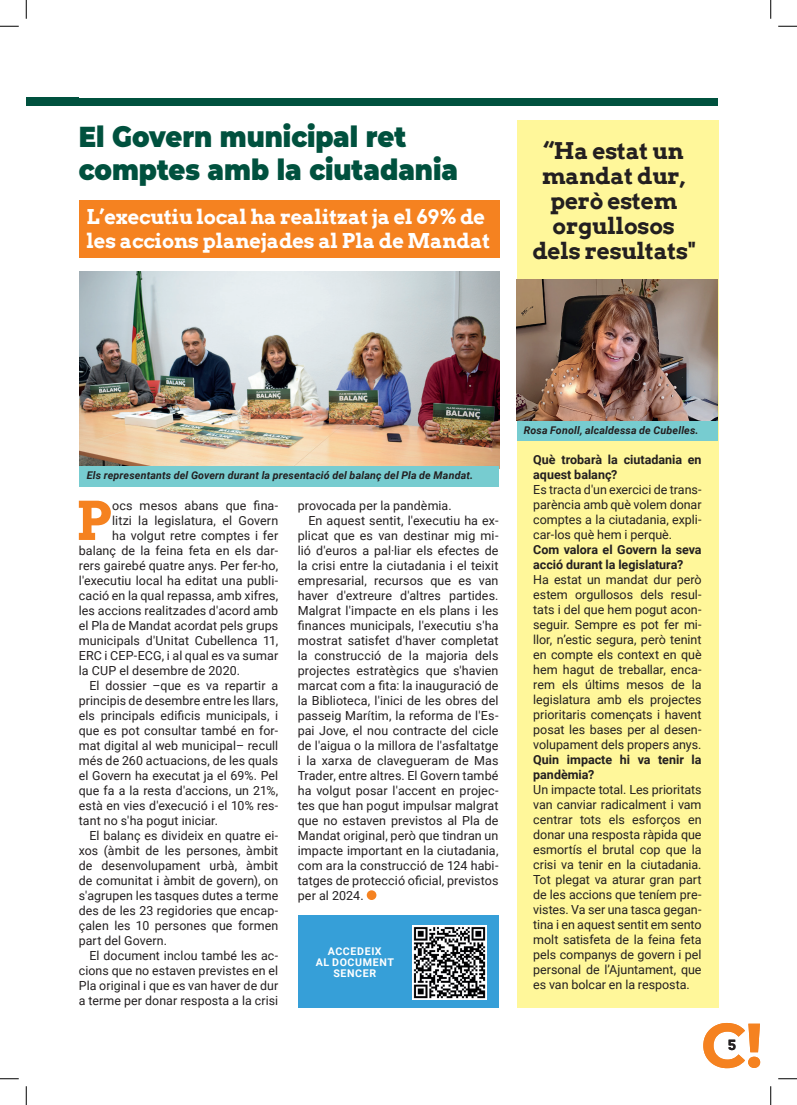
<style>
.page{position:relative;width:797px;height:1105px;background:#fff}
.page>*{position:absolute;margin:0;border:0;box-sizing:border-box;transform-origin:0 0}
.t1{font:700 53px "Arvo";color:#f58220}
.t2{font:900 28.75px/32.5px "Montserrat";color:#00513e;scale:.9 1}
.t3{font:700 22.5px/25px "Arvo";letter-spacing:-.01em;color:#231f20;text-align:center}
.t4{font:700 20px/24px "Arvo";letter-spacing:-.01em;color:#fff}
.t5{font:700 13.75px "Arvo";color:#231f20}
.t6{font:12.5px/15px "Roboto";letter-spacing:.005em;color:#231f20;text-align:justify}
.t7{font:700 12.5px/15px "Roboto";color:#231f20}
.t8{font:italic 700 10.62px "Roboto";letter-spacing:.015em;color:#231f20}
.t9{font:700 10.62px/11.2px "Roboto";letter-spacing:.06em;color:#fff;text-align:center}
</style>
<div class="page">
<div style="left:517px;top:120px;width:201px;height:887px;background:#fff79a"></div>
<svg style="left:703px;top:1023px;width:57px;height:45px"></svg>
<div style="left:26px;top:97px;width:53px;height:8px;background:#00513e"></div>
<div style="left:26px;top:98px;width:691px;height:7px;background:#00513e"></div>
<div style="left:79px;top:200px;width:421px;height:57px;background:#f58220"></div>
<img style="left:80px;top:272px;width:419px;height:194px">
<img style="left:516px;top:280px;width:201px;height:141px">
<div style="left:80px;top:466px;width:419px;height:20px;background:#77ccd0"></div>
<div style="left:516px;top:421px;width:201px;height:19px;background:#77ccd0"></div>
<div style="left:367px;top:890px;width:9px;height:10px;background:#f58220;border-radius:50%"></div>
<div style="left:298px;top:916px;width:201px;height:92px;background:#369fd8"></div>
<img style="left:412px;top:925px;width:74px;height:74px">
<svg style="left:0;top:25px;width:19px;height:2px"></svg>
<svg style="left:778px;top:25px;width:19px;height:2px"></svg>
<svg style="left:0;top:1078px;width:19px;height:1px"></svg>
<svg style="left:778px;top:1078px;width:19px;height:1px"></svg>
<svg style="left:25px;top:0;width:2px;height:19px"></svg>
<svg style="left:25px;top:1086px;width:2px;height:19px"></svg>
<svg style="left:770px;top:0;width:1px;height:19px"></svg>
<svg style="left:770px;top:1086px;width:1px;height:19px"></svg>
<h2 class="t2" style="left:79px;top:119px;width:423px">El Govern municipal ret comptes amb la ciutadania</h2>
<h3 class="t4" style="left:86px;top:205px;width:405px">L’executiu local ha realitzat ja el 69% de les accions planejades al Pla de Mandat</h3>
<h3 class="t3" style="left:532px;top:139px;width:164px">“Ha estat un mandat dur, però estem orgullosos dels resultats"</h3>
<p class="t8" style="left:87px;top:468px;width:388px">Els representants del Govern durant la presentació del balanç del Pla de Mandat.</p>
<h1 class="t1" style="left:76px;top:487px;width:38px">P</h1>
<p class="t6" style="left:112px;top:497px;width:167px">ocs mesos abans que fina-</p>
<p class="t6" style="left:112px;top:512px;width:167px">litzi la legislatura, el Govern</p>
<p class="t6" style="left:112px;top:527px;width:167px">ha volgut retre comptes i fer</p>
<p class="t6" style="left:79px;top:542px;width:201px">balanç de la feina feta en els dar-</p>
<p class="t6" style="left:79px;top:557px;width:201px">rers gairebé quatre anys. Per fer-ho,</p>
<p class="t6" style="left:79px;top:572px;width:201px">l'executiu local ha editat una publi-</p>
<p class="t6" style="left:79px;top:587px;width:201px">cació en la qual repassa, amb xifres,</p>
<p class="t6" style="left:79px;top:602px;width:201px">les accions realitzades d'acord amb</p>
<p class="t6" style="left:79px;top:617px;width:201px">el Pla de Mandat acordat pels grups</p>
<p class="t6" style="left:79px;top:632px;width:201px">municipals d'Unitat Cubellenca 11,</p>
<p class="t6" style="left:79px;top:647px;width:201px">ERC i CEP-ECG, i al qual es va sumar</p>
<p class="t6" style="left:79px;top:662px;width:163px">la CUP el desembre de 2020.</p>
<p class="t6" style="left:89px;top:677px;width:190px">El dossier –que es va repartir a</p>
<p class="t6" style="left:79px;top:692px;width:201px">principis de desembre entre les llars,</p>
<p class="t6" style="left:79px;top:707px;width:201px">els principals edificis municipals, i</p>
<p class="t6" style="left:79px;top:722px;width:201px">que es pot consultar també en for-</p>
<p class="t6" style="left:79px;top:737px;width:201px">mat digital al web municipal– recull</p>
<p class="t6" style="left:79px;top:752px;width:201px">més de 260 actuacions, de les quals</p>
<p class="t6" style="left:79px;top:767px;width:201px">el Govern ha executat ja el 69%. Pel</p>
<p class="t6" style="left:79px;top:782px;width:201px">que fa a la resta d'accions, un 21%,</p>
<p class="t6" style="left:79px;top:797px;width:201px">està en vies d'execució i el 10% res-</p>
<p class="t6" style="left:79px;top:812px;width:141px">tant no s'ha pogut iniciar.</p>
<p class="t6" style="left:89px;top:827px;width:190px">El balanç es divideix en quatre ei-</p>
<p class="t6" style="left:79px;top:842px;width:201px">xos (àmbit de les persones, àmbit</p>
<p class="t6" style="left:79px;top:857px;width:201px">de desenvolupament urbà, àmbit</p>
<p class="t6" style="left:79px;top:872px;width:201px">de comunitat i àmbit de govern), on</p>
<p class="t6" style="left:79px;top:887px;width:201px">s'agrupen les tasques dutes a terme</p>
<p class="t6" style="left:79px;top:902px;width:201px">des de les 23 regidories que encap-</p>
<p class="t6" style="left:79px;top:917px;width:201px">çalen les 10 persones que formen</p>
<p class="t6" style="left:79px;top:932px;width:90px">part del Govern.</p>
<p class="t6" style="left:89px;top:947px;width:190px">El document inclou també les ac-</p>
<p class="t6" style="left:79px;top:962px;width:201px">cions que no estaven previstes en el</p>
<p class="t6" style="left:79px;top:977px;width:201px">Pla original i que es van haver de dur</p>
<p class="t6" style="left:79px;top:992px;width:201px">a terme per donar resposta a la crisi</p>
<p class="t6" style="left:298px;top:497px;width:155px">provocada per la pandèmia.</p>
<p class="t6" style="left:308px;top:512px;width:191px">En aquest sentit, l'executiu ha ex-</p>
<p class="t6" style="left:298px;top:527px;width:202px">plicat que es van destinar mig mi-</p>
<p class="t6" style="left:298px;top:542px;width:202px">lió d'euros a pal·liar els efectes de</p>
<p class="t6" style="left:298px;top:557px;width:202px">la crisi entre la ciutadania i el teixit</p>
<p class="t6" style="left:298px;top:572px;width:202px">empresarial, recursos que es van</p>
<p class="t6" style="left:298px;top:587px;width:202px">haver d'extreure d'altres partides.</p>
<p class="t6" style="left:298px;top:602px;width:202px">Malgrat l'impacte en els plans i les</p>
<p class="t6" style="left:298px;top:617px;width:202px">finances municipals, l'executiu s'ha</p>
<p class="t6" style="left:298px;top:632px;width:202px">mostrat satisfet d'haver completat</p>
<p class="t6" style="left:298px;top:647px;width:202px">la construcció de la majoria dels</p>
<p class="t6" style="left:298px;top:662px;width:202px">projectes estratègics que s'havien</p>
<p class="t6" style="left:298px;top:677px;width:202px">marcat com a fita: la inauguració de</p>
<p class="t6" style="left:298px;top:692px;width:202px">la Biblioteca, l'inici de les obres del</p>
<p class="t6" style="left:298px;top:707px;width:202px">passeig Marítim, la reforma de l'Es-</p>
<p class="t6" style="left:298px;top:722px;width:202px">pai Jove, el nou contracte del cicle</p>
<p class="t6" style="left:298px;top:737px;width:202px">de l'aigua o la millora de l'asfaltatge</p>
<p class="t6" style="left:298px;top:752px;width:202px">i la xarxa de clavegueram de Mas</p>
<p class="t6" style="left:298px;top:767px;width:202px">Trader, entre altres. El Govern també</p>
<p class="t6" style="left:298px;top:782px;width:202px">ha volgut posar l'accent en projec-</p>
<p class="t6" style="left:298px;top:797px;width:202px">tes que han pogut impulsar malgrat</p>
<p class="t6" style="left:298px;top:812px;width:202px">que no estaven previstos al Pla de</p>
<p class="t6" style="left:298px;top:827px;width:202px">Mandat original, però que tindran un</p>
<p class="t6" style="left:298px;top:842px;width:202px">impacte important en la ciutadania,</p>
<p class="t6" style="left:298px;top:857px;width:202px">com ara la construcció de 124 habi-</p>
<p class="t6" style="left:298px;top:872px;width:202px">tatges de protecció oficial, previstos</p>
<p class="t6" style="left:298px;top:887px;width:67px">per al 2024.</p>
<p class="t9" style="left:316px;top:945px;width:80px">ACCEDEIX<br>AL DOCUMENT<br>SENCER</p>
<p class="t8" style="left:523px;top:423px;width:176px">Rosa Fonoll, alcaldessa de Cubelles.</p>
<p class="t7" style="left:533px;top:452px;width:170px">Què trobarà la ciutadania en aquest balanç?</p>
<p class="t6" style="left:533px;top:482px;width:170px">Es tracta d'un exercici de trans&shy;parència amb què volem donar comptes a la ciutadania, expli&shy;car-los què hem i perquè.</p>
<p class="t7" style="left:533px;top:542px;width:170px">Com valora el Govern la seva acció durant la legislatura?</p>
<p class="t6" style="left:533px;top:572px;width:170px">Ha estat un mandat dur però estem orgullosos dels resul&shy;tats i del que hem pogut acon&shy;seguir. Sempre es pot fer mi&shy;llor, n’estic segura, però tenint en compte els context en què hem hagut de treballar, enca&shy;rem els últims mesos de la legislatura amb els projectes prioritaris començats i havent posat les bases per al desen&shy;volupament dels propers anys.</p>
<p class="t7" style="left:533px;top:752px;width:170px">Quin impacte hi va tenir la pandèmia?</p>
<p class="t6" style="left:533px;top:782px;width:170px">Un impacte total. Les prioritats van canviar radicalment i vam centrar tots els esforços en donar una resposta ràpida que esmortís el brutal cop que la crisi va tenir en la ciutadania.<br>Tot plegat va aturar gran part de les accions que teníem pre&shy;vistes. Va ser una tasca gegan&shy;tina i en aquest sentit em sento molt satisfeta de la feina feta pels companys de govern i pel personal de l’Ajuntament, que es van bolcar en la resposta.</p>
<p class="t5" style="left:727px;top:1037px;width:10px">5</p>
</div>
